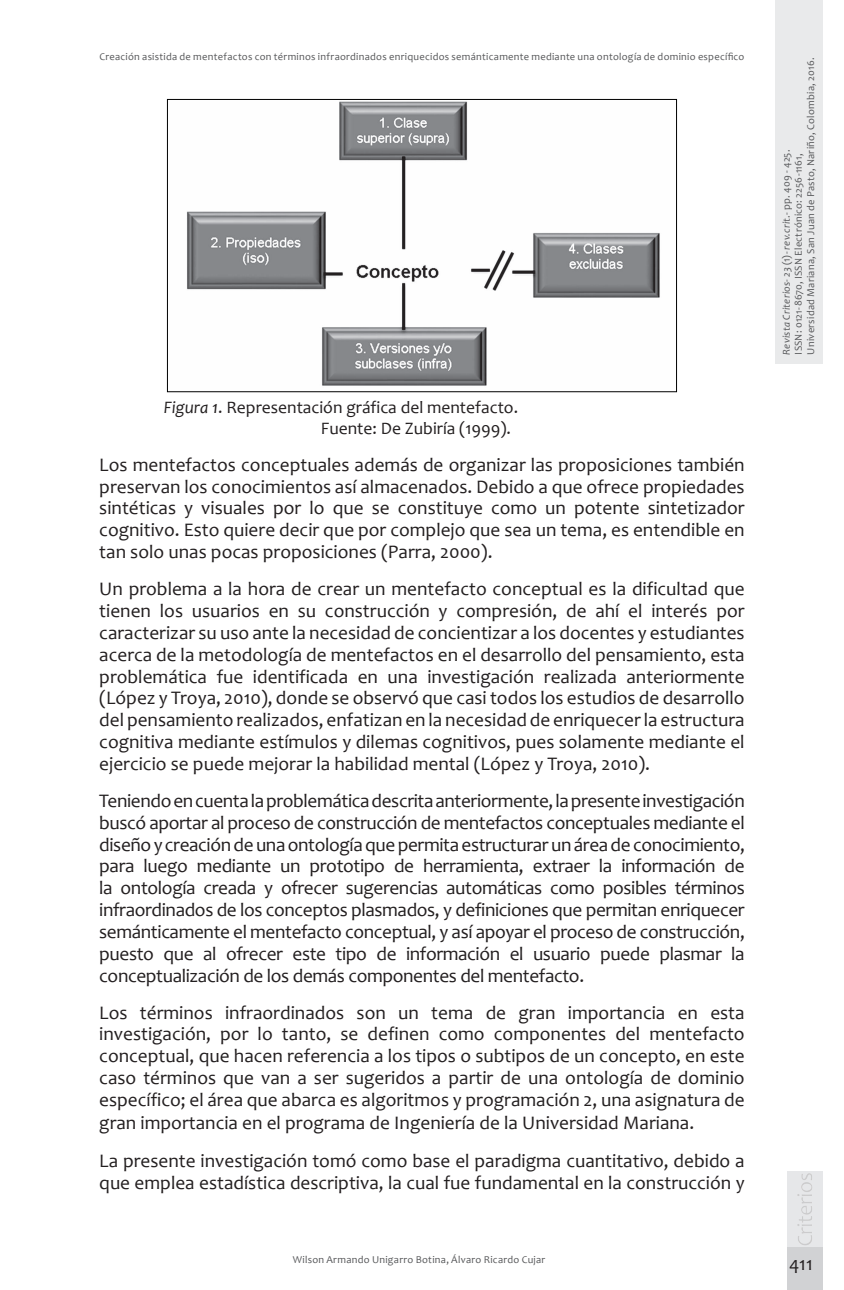
<style>
.page{position:relative;width:844px;height:1290px;background:#fff}
.page>*{position:absolute;margin:0;border:0;box-sizing:border-box;transform-origin:0 0}
.Cuerpo_de_texto{font:19.25px/21.9px "Candara";color:#231f20;text-align:justify}
.Título_tablas_Crieri{font:17.5px "Candara";color:#231f20}
.t1{font:10.5px/12.2px "Candara";letter-spacing:.025em;color:#57585a}
.s1{font-style:italic}
</style>
<div class="page">
<div style="left:775px;top:0;width:47px;height:363px;background:#e9eaeb"></div>
<div style="left:787px;top:1247px;width:35px;height:43px;background:#d1d2d4"></div>
<div style="left:787px;top:1171px;width:35px;height:76px;background:#e6e7e9"></div>
<img style="left:797px;top:1173px;width:15px;height:72px">
<img style="left:187px;top:101px;width:473px;height:285px">
<div style="left:167px;top:99px;width:509px;height:293px;border:1px solid #000"></div>
<p class="t1" style="left:99px;top:51px;width:646px">Creación asistida de mentefactos con términos infraordinados enriquecidos semánticamente mediante una ontología de dominio específico</p>
<p class="Título_tablas_Crieri" style="left:164px;top:396px;width:356px"><span class="s1">Figura 1</span>. Representación gráfica del mentefacto.</p>
<p class="Título_tablas_Crieri" style="left:321px;top:417px;width:191px">Fuente: De Zubiría (1999).</p>
<p class="Cuerpo_de_texto" style="left:99px;top:453px;width:646px">Los mentefactos conceptuales además de organizar las proposiciones también preservan los conocimientos así almacenados. Debido a que ofrece propiedades sintéticas y visuales por lo que se constituye como un potente sintetizador cognitivo. Esto quiere decir que por complejo que sea un tema, es entendible en tan solo unas pocas proposiciones (Parra, 2000).</p>
<p class="Cuerpo_de_texto" style="left:99px;top:578px;width:646px">Un problema a la hora de crear un mentefacto conceptual es la dificultad que tienen los usuarios en su construcción y compresión, de ahí el interés por caracterizar su uso ante la necesidad de concientizar a los docentes y estudiantes acerca de la metodología de mentefactos en el desarrollo del pensamiento, esta problemática fue identificada en una investigación realizada anteriormente (López y Troya, 2010), donde se observó que casi todos los estudios de desarrollo del pensamiento realizados, enfatizan en la necesidad de enriquecer la estructura cognitiva mediante estímulos y dilemas cognitivos, pues solamente mediante el ejercicio se puede mejorar la habilidad mental (López y Troya, 2010).</p>
<p class="Cuerpo_de_texto" style="left:99px;top:789px;width:647px">Teniendo en cuenta la problemática descrita anteriormente, la presente investigación buscó aportar al proceso de construcción de mentefactos conceptuales mediante el diseño y creación de una ontología que permita estructurar un área de conocimiento, para luego mediante un prototipo de herramienta, extraer la información de la ontología creada y ofrecer sugerencias automáticas como posibles términos infraordinados de los conceptos plasmados, y definiciones que permitan enriquecer semánticamente el mentefacto conceptual, y así apoyar el proceso de construcción, puesto que al ofrecer este tipo de información el usuario puede plasmar la conceptualización de los demás componentes del mentefacto.</p>
<p class="Cuerpo_de_texto" style="left:99px;top:1001px;width:646px">Los términos infraordinados son un tema de gran importancia en esta investigación, por lo tanto, se definen como componentes del mentefacto conceptual, que hacen referencia a los tipos o subtipos de un concepto, en este caso términos que van a ser sugeridos a partir de una ontología de dominio específico; el área que abarca es algoritmos y programación 2, una asignatura de gran importancia en el programa de Ingeniería de la Universidad Mariana.</p>
<p class="Cuerpo_de_texto" style="left:99px;top:1148px;width:646px;line-height:22.8px">La presente investigación tomó como base el paradigma cuantitativo, debido a que emplea estadística descriptiva, la cual fue fundamental en la construcción y</p>
<p class="t1" style="left:293px;top:1253px;width:254px">Wilson Armando Unigarro Botina, Álvaro Ricardo Cujar</p>
<p class="t1" style="left:779px;top:354px;width:298px;rotate:-90deg"><span class="s1">Revista Criterios- 23</span> (1)- <span class="s1">rev.crit</span>.- pp. 409 - 425.<br>ISSN: 0121-8670, ISSN Electrónico: 2256-1161,<br>Universidad Mariana, San Juan de Pasto, Nariño, Colombia, 2016.</p>
<p class="Cuerpo_de_texto" style="left:788px;top:1253px;width:25px">411</p>
</div>
